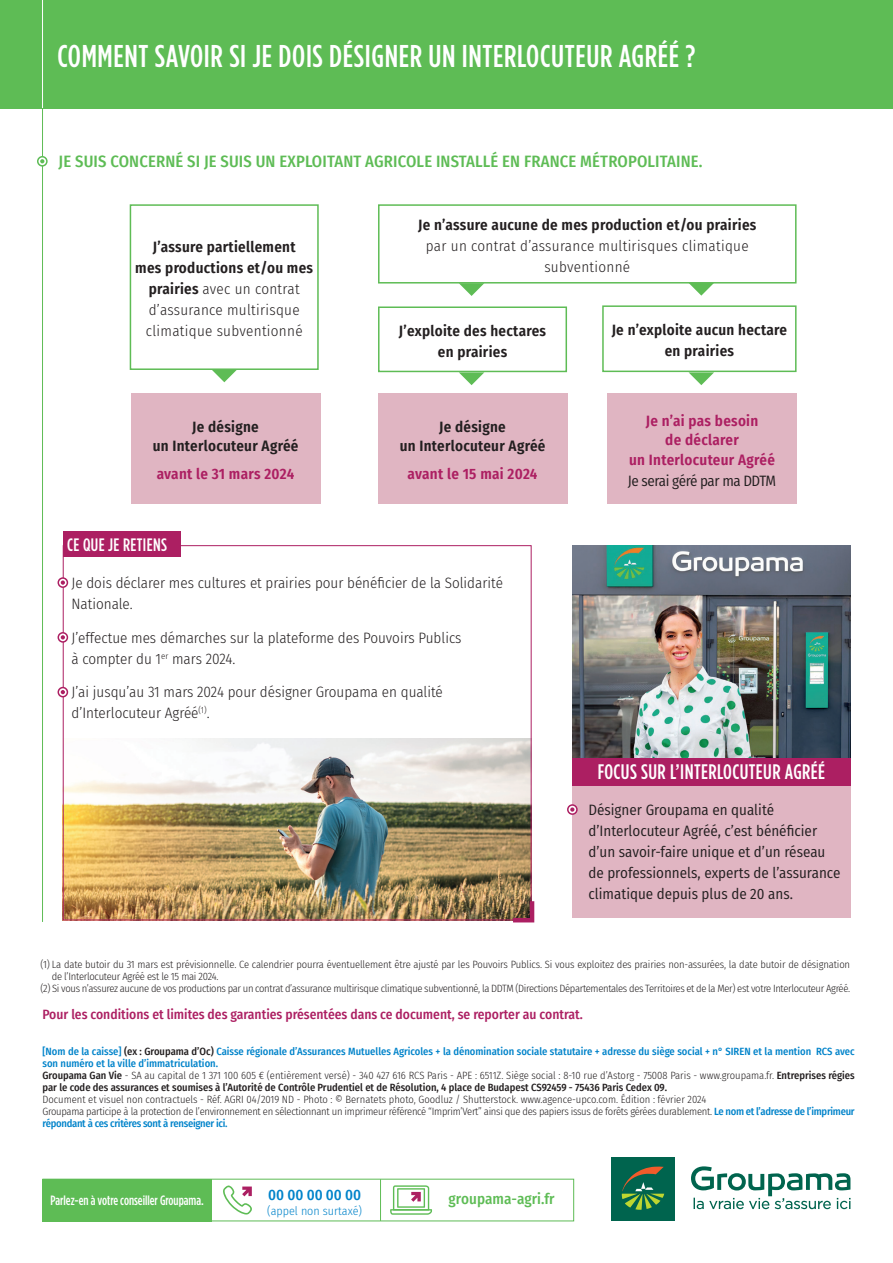
<style>
.page{position:relative;width:893px;height:1263px;background:#fff}
.page>*{position:absolute;margin:0;border:0;box-sizing:border-box;transform-origin:0 0}
.t1{font:500 31.5px "Gotham Condensed";letter-spacing:.02em;color:#fff}
.t2{font:500 21px "Gotham Condensed";letter-spacing:.02em;color:#fff}
.t3{font:500 18px "Gotham Condensed";letter-spacing:.02em;color:#fff}
.t4{font:500 16.5px "Fira Sans Condensed";letter-spacing:.01em;color:#5ebc55}
.t5{font:300 15px/21px "Fira Sans Condensed";color:#231f20}
.t6{font:600 15px/19.5px "Fira Sans Condensed";letter-spacing:.02em;color:#231f20;text-align:center}
.t7{font:300 15px/21px "Fira Sans Condensed";letter-spacing:.02em;color:#231f20;text-align:center}
.t8{font:15px/21px "Fira Sans Condensed";color:#231f20}
.t9{font:600 15px/19.5px "Fira Sans Condensed";letter-spacing:.02em;color:#ac1f62;text-align:center}
.t10{font:15px "Fira Sans Condensed";letter-spacing:-.03em;color:#231f20}
.t11{font:500 15px "Fira Sans Condensed";color:#5ebc55}
.t12{font:500 15px "Fira Sans Condensed";color:#0083ca}
.t13{font:500 13.5px "Fira Sans Condensed";color:#ac1f62}
.t14{font:500 13.5px "Gotham Condensed";color:#fff}
.t15{font:300 12px "Fira Sans Condensed";color:#0083ca}
.t16{font:300 10.5px/12px "Fira Sans Condensed";letter-spacing:-.025em;color:#231f20}
.t17{font:500 10.5px/12px "Fira Sans Condensed";color:#0083ca}
.s1{font-weight:600}
.s2{color:#231f20}
.s3{font-weight:300;color:#231f20}
.s4{font-weight:500;color:#0083ca}
</style>
<div class="page">
<img style="left:65px;top:738px;width:464px;height:180px">
<div style="left:43px;top:1179px;width:531px;height:42px;border:1px solid #5ebc55"></div>
<div style="left:611px;top:1157px;width:64px;height:63px;background:#00644e"></div>
<svg style="left:622px;top:1166px;width:42px;height:44px"></svg>
<svg style="left:691px;top:1166px;width:159px;height:43px"></svg>
<svg style="left:223px;top:1185px;width:29px;height:29px"></svg>
<svg style="left:390px;top:1185px;width:42px;height:30px"></svg>
<div style="left:43px;top:1179px;width:169px;height:42px;background:#5ebc55"></div>
<hr style="left:380px;top:1179px;width:1px;height:42px;background:#5ebc55">
<img style="left:572px;top:545px;width:278px;height:213px">
<div style="left:572px;top:772px;width:278px;height:145px;background:#e0b5c2"></div>
<div style="left:567px;top:804px;width:11px;height:11px;border:2px solid #ac1f62;border-radius:50%"></div>
<svg style="left:570px;top:807px;width:4px;height:5px"></svg>
<div style="left:572px;top:758px;width:278px;height:27px;background:#ac1f62"></div>
<hr style="left:42px;top:108px;width:1px;height:814px;background:#5ebc55">
<div style="left:37px;top:156px;width:11px;height:11px;border:2px solid #5ebc55;border-radius:50%"></div>
<svg style="left:40px;top:159px;width:4px;height:4px"></svg>
<div style="left:130px;top:204px;width:189px;height:166px;border:2px solid #5ebc55"></div>
<div style="left:131px;top:393px;width:189px;height:111px;background:#e0b5c2"></div>
<svg style="left:212px;top:369px;width:25px;height:13px"></svg>
<div style="left:0;top:0;width:893px;height:108px;background:#5ebc55"></div>
<hr style="left:42px;top:0;width:1px;height:108px;background:#fff">
<div style="left:378px;top:204px;width:418px;height:80px;border:2px solid #5ebc55"></div>
<div style="left:378px;top:393px;width:189px;height:111px;background:#e0b5c2"></div>
<svg style="left:459px;top:283px;width:25px;height:13px"></svg>
<div style="left:378px;top:306px;width:189px;height:66px;border:2px solid #5ebc55"></div>
<svg style="left:689px;top:283px;width:25px;height:13px"></svg>
<div style="left:602px;top:305px;width:194px;height:67px;border:2px solid #5ebc55"></div>
<div style="left:608px;top:393px;width:188px;height:111px;background:#e0b5c2"></div>
<svg style="left:459px;top:372px;width:25px;height:13px"></svg>
<svg style="left:689px;top:372px;width:25px;height:13px"></svg>
<div style="left:63px;top:531px;width:118px;height:26px;background:#ac1f62"></div>
<svg style="left:509px;top:897px;width:26px;height:26px"></svg>
<div style="left:58px;top:577px;width:10px;height:11px;border:2px solid #ac1f62;border-radius:50%"></div>
<svg style="left:61px;top:580px;width:4px;height:5px"></svg>
<div style="left:58px;top:632px;width:10px;height:11px;border:2px solid #ac1f62;border-radius:50%"></div>
<svg style="left:61px;top:635px;width:4px;height:4px"></svg>
<div style="left:58px;top:687px;width:10px;height:10px;border:2px solid #ac1f62;border-radius:50%"></div>
<svg style="left:61px;top:690px;width:4px;height:4px"></svg>
<h1 class="t1" style="left:58px;top:38px;width:639px">COMMENT SAVOIR SI JE DOIS DÉSIGNER UN INTERLOCUTEUR AGRÉÉ ?</h1>
<h3 class="t4" style="left:59px;top:148px;width:645px">JE SUIS CONCERNÉ SI JE SUIS UN EXPLOITANT AGRICOLE INSTALLÉ EN FRANCE MÉTROPOLITAINE.</h3>
<h3 class="t7" style="left:135px;top:236px;width:179px"><span class="s1">J’assure partiellement<br>mes productions et/ou mes prairies</span> avec un contrat d’assurance multirisque climatique subventionné</h3>
<h3 class="t6" style="left:153px;top:416px;width:147px">Je désigne<br>un Interlocuteur Agréé</h3>
<h3 class="t9" style="left:157px;top:463px;width:139px">avant le 31 mars 2024</h3>
<h3 class="t6" style="left:418px;top:214px;width:340px">Je n’assure aucune de mes production et/ou prairies</h3>
<h3 class="t7" style="left:426px;top:235px;width:324px">par un contrat d’assurance multirisques climatique subventionné</h3>
<h3 class="t6" style="left:399px;top:319px;width:149px;line-height:21px">J’exploite des hectares en prairies</h3>
<h3 class="t6" style="left:612px;top:319px;width:177px;line-height:21px">Je n’exploite aucun hectare en prairies</h3>
<h3 class="t6" style="left:400px;top:416px;width:147px">Je désigne<br>un Interlocuteur Agréé</h3>
<h3 class="t9" style="left:408px;top:463px;width:131px">avant le 15 mai 2024</h3>
<h3 class="t9" style="left:629px;top:410px;width:147px">Je n’ai pas besoin<br>de déclarer<br>un Interlocuteur Agréé</h3>
<h3 class="t10" style="left:628px;top:469px;width:150px">Je serai géré par ma DDTM</h3>
<h3 class="t3" style="left:67px;top:534px;width:101px">CE QUE JE RETIENS</h3>
<h3 class="t5" style="left:71px;top:572px;width:433px">Je dois déclarer mes cultures et prairies pour bénéficier de la Solidarité<br>Nationale.</h3>
<h3 class="t5" style="left:71px;top:627px;width:392px">J’effectue mes démarches sur la plateforme des Pouvoirs Publics à compter du 1<sup>er</sup> mars 2024.</h3>
<h3 class="t5" style="left:71px;top:682px;width:373px">J’ai jusqu’au 31 mars 2024 pour désigner Groupama en qualité d’Interlocuteur Agréé<sup>(1)</sup>.</h3>
<h2 class="t2" style="left:598px;top:760px;width:229px">FOCUS SUR L’INTERLOCUTEUR AGRÉÉ</h2>
<h3 class="t8" style="left:588px;top:799px;width:254px">Désigner Groupama en qualité d’Interlocuteur Agréé, c’est bénéficier d’un savoir-faire unique et d’un réseau de professionnels, experts de l’assurance climatique depuis plus de 20 ans.</h3>
<p class="t16" style="left:40px;top:959px;width:811px">(1) La date butoir du 31 mars est prévisionnelle. Ce calendrier pourra éventuellement être ajusté par les Pouvoirs Publics. Si vous exploitez des prairies non-assurées, la date butoir de désignation</p>
<p class="t16" style="left:52px;top:971px;width:168px">de l’Interlocuteur Agréé est le 15 mai 2024.</p>
<p class="t16" style="left:40px;top:983px;width:811px">(2) Si vous n’assurez aucune de vos productions par un contrat d’assurance multirisque climatique subventionné, la DDTM (Directions Départementales des Territoires et de la Mer) est votre Interlocuteur Agréé.</p>
<p class="t13" style="left:43px;top:1003px;width:542px">Pour les conditions et limites des garanties présentées dans ce document, se reporter au contrat.</p>
<p class="t17" style="left:43px;top:1045px;width:814px">[Nom de la caisse] <span class="s2">(ex : Groupama d’Oc)</span> Caisse régionale d’Assurances Mutuelles Agricoles + la dénomination sociale statutaire + adresse du siège social + n° SIREN et la mention RCS avec son numéro et la ville d’immatriculation.<br><span class="s2">Groupama Gan Vie</span> <span class="s3">- SA au capital de 1 371 100 605 € (entièrement versé) - 340 427 616 RCS Paris - APE : 6511Z. Siège social : 8-10 rue d’Astorg - 75008 Paris - www.groupama.fr.</span> <span class="s2">Entreprises régies par le code des assurances et soumises à l’Autorité de Contrôle Prudentiel et de Résolution, 4 place de Budapest CS92459 - 75436 Paris Cedex 09.</span></p>
<p class="t16" style="left:43px;top:1094px;width:814px">Document et visuel non contractuels - Réf. AGRI 04/2019 ND - Photo : © Bernatets photo, Goodluz / Shutterstock. www.agence-upco.com. Édition : février 2024<br>Groupama participe à la protection de l’environnement en sélectionnant un imprimeur référencé “Imprim’Vert” ainsi que des papiers issus de forêts gérées durablement. <span class="s4">Le nom et l’adresse de l’imprimeur répondant à ces critères sont à renseigner ici.</span></p>
<h3 class="t12" style="left:268px;top:1182px;width:95px">00 00 00 00 00</h3>
<p class="t15" style="left:267px;top:1202px;width:96px">(appel non surtaxé)</p>
<p class="t14" style="left:51px;top:1193px;width:155px">Parlez-en à votre conseiller Groupama.</p>
<h3 class="t11" style="left:449px;top:1187px;width:107px">groupama-agri.fr</h3>
</div>
